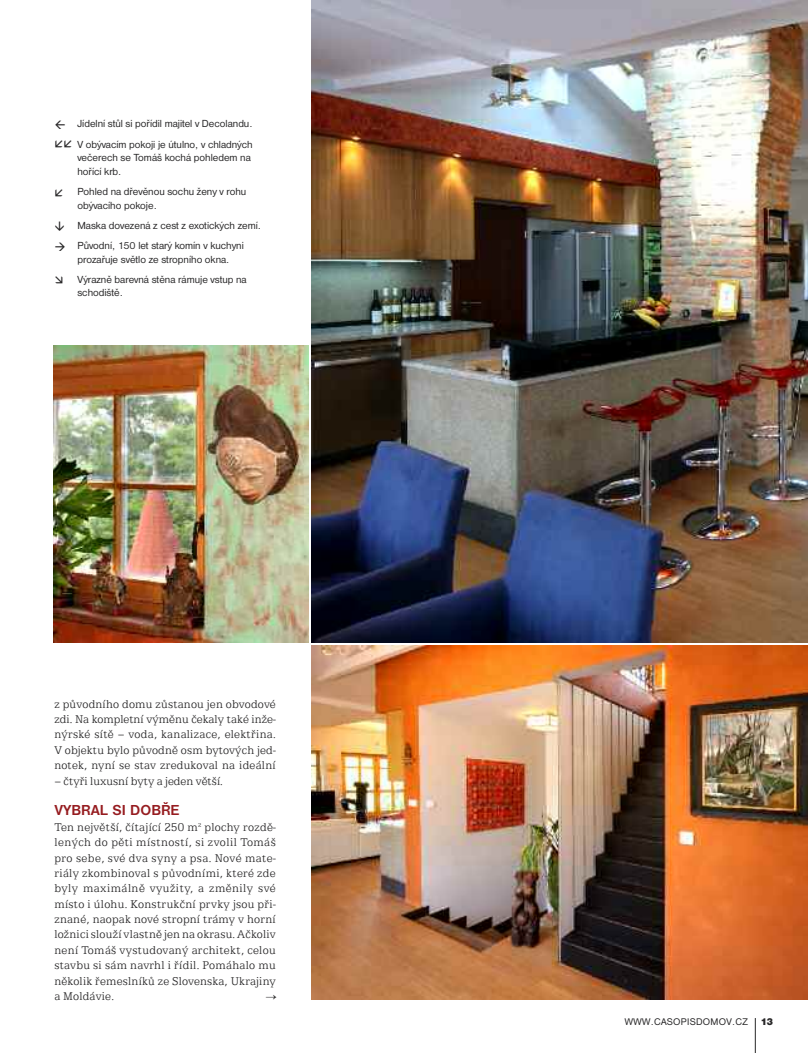
<style>
.page{position:relative;width:808px;height:1053px;background:#fff}
.page>*{position:absolute;margin:0;border:0;box-sizing:border-box;transform-origin:0 0}
.t1{font:700 15px "Nimbus Sans DCE";color:#961c20}
.t2{font:300 11.62px/15.4px "Egyptian TCE";letter-spacing:.015em;color:#272627;text-align:justify;scale:.94 1}
.t3{font:10.62px/20px "Nimbus Sans DCE";color:#272627}
.t4{font:10px "Nimbus Sans DCE";letter-spacing:.03em;color:#272627}
.t5{font:900 10px "Nimbus Sans DCE";color:#272627}
</style>
<div class="page">
<hr style="left:755px;top:1017px;width:1px;height:35px;background:#272627">
<img style="left:312px;top:645px;width:496px;height:354px">
<img style="left:53px;top:345px;width:255px;height:297px">
<img style="left:312px;top:0;width:496px;height:642px">
<p class="t3" style="left:77px;top:114px;width:177px">Jídelní stůl si pořídil majitel v Decolandu.<br>V obývacím pokoji je útulno, v chladných</p>
<p class="t3" style="left:77px;top:151px;width:175px;line-height:13.8px">večerech se Tomáš kochá pohledem na hořící krb.</p>
<p class="t3" style="left:77px;top:184px;width:170px;line-height:13.8px">Pohled na dřevěnou sochu ženy v rohu obývacího pokoje.</p>
<p class="t3" style="left:77px;top:215px;width:185px">Maska dovezená z cest z exotických zemí.<br>Původní, 150 let starý komín v kuchyni</p>
<p class="t3" style="left:77px;top:249px;width:171px">prozařuje světlo ze stropního okna.<br>Výrazně barevná stěna rámuje vstup na</p>
<p class="t3" style="left:77px;top:283px;width:47px">schodiště.</p>
<p class="t2" style="left:54px;top:696px;width:237px">z původního domu zůstanou jen obvodové zdi. Na kompletní výměnu čekaly také inže&shy;nýrské sítě – voda, kanalizace, elektřina.<br>V objektu bylo původně osm bytových jed&shy;notek, nyní se stav zredukoval na ideální</p>
<p class="t2" style="left:54px;top:772px;width:181px">– čtyři luxusní byty a jeden větší.</p>
<p class="t1" style="left:54px;top:801px;width:127px">VYBRAL SI DOBŘE</p>
<p class="t2" style="left:54px;top:819px;width:237px">Ten největší, čítající 250 m<sup>2</sup> plochy rozdě&shy;lených do pěti místností, si zvolil Tomáš pro sebe, své dva syny a psa. Nové mate&shy;riály zkombinoval s původními, které zde byly maximálně využity, a změnily své místo i úlohu. Konstrukční prvky jsou při&shy;znané, naopak nové stropní trámy v horní ložnici slouží vlastně jen na okrasu. Ačkoliv není Tomáš vystudovaný architekt, celou stavbu si sám navrhl i řídil. Pomáhalo mu několik řemeslníků ze Slovenska, Ukrajiny a Moldávie.</p>
<p class="t4" style="left:625px;top:1015px;width:124px">WWW.CASOPISDOMOV.CZ</p>
<p class="t5" style="left:760px;top:1015px;width:14px">13</p>
</div>
